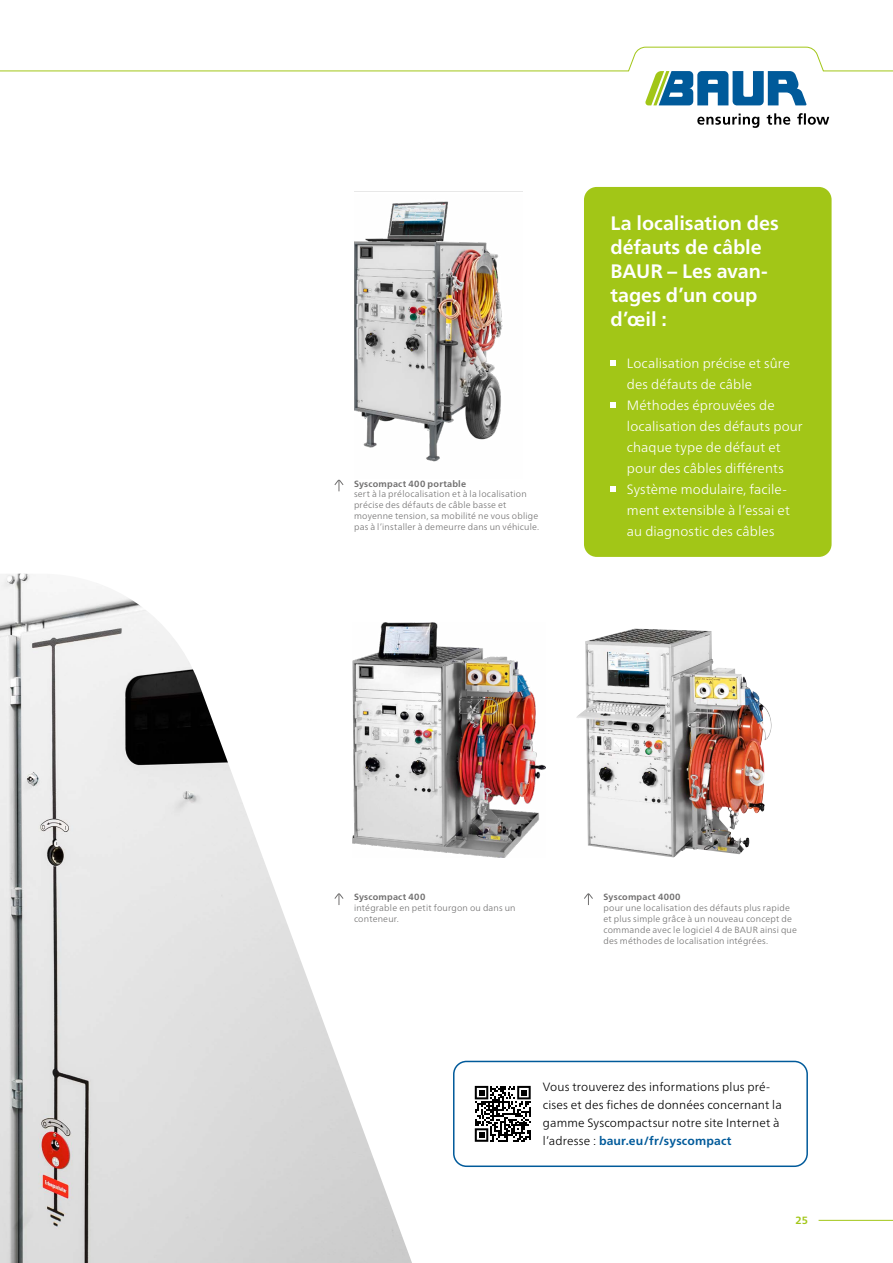
<style>
.page{position:relative;width:893px;height:1263px;background:#fff}
.page>*{position:absolute;margin:0;border:0;box-sizing:border-box;transform-origin:0 0}
.t1{font:700 19.5px/24px "Frutiger Neue LTW1 G";letter-spacing:-.005em;color:#fff}
.t2{font:300 13.5px/21px "Frutiger Neue LTW1 G";letter-spacing:.01em;color:#fff}
.t3{font:300 12px/18px "Frutiger Neue LTW1 G";letter-spacing:.01em;color:#000}
.t4{font:700 10.5px "Frutiger Neue LTW1 G";color:#a2c617}
.t5{font:300 9px/10.8px "Frutiger Neue LTW1 G";letter-spacing:.025em;color:#706f6f}
.t6{font:700 9px "Frutiger Neue LTW1 G";letter-spacing:.025em;color:#706f6f}
.s1{font-weight:700;color:#005a9a}
</style>
<div class="page">
<img style="left:0;top:574px;width:412px;height:689px">
<svg style="left:697px;top:113px;width:132px;height:15px"></svg>
<svg style="left:0;top:46px;width:893px;height:59px"></svg>
<hr style="left:819px;top:1220px;width:74px;height:1px;background:#a2c617">
<div style="left:584px;top:187px;width:248px;height:370px;background:#a2c617;border-radius:13px"></div>
<svg style="left:610px;top:361px;width:6px;height:5px"></svg>
<svg style="left:610px;top:403px;width:6px;height:5px"></svg>
<svg style="left:610px;top:487px;width:6px;height:5px"></svg>
<img style="left:353px;top:622px;width:193px;height:235px">
<img style="left:355px;top:201px;width:148px;height:261px">
<img style="left:576px;top:641px;width:196px;height:216px">
<div style="left:453px;top:1061px;width:355px;height:106px;border:2px solid #005a9a;border-radius:13px"></div>
<svg style="left:475px;top:1086px;width:56px;height:56px"></svg>
<svg style="left:334px;top:479px;width:10px;height:12px"></svg>
<svg style="left:334px;top:893px;width:10px;height:12px"></svg>
<svg style="left:584px;top:893px;width:9px;height:12px"></svg>
<p class="t6" style="left:354px;top:477px;width:114px">Syscompact 400 portable</p>
<p class="t5" style="left:354px;top:488px;width:187px">sert à la prélocalisation et à la localisation précise des défauts de câble basse et moyenne tension, sa mobilité ne vous oblige pas à l’installer à demeurre dans un véhicule.</p>
<h1 class="t1" style="left:610px;top:210px;width:170px">La localisation des défauts de câble<br>BAUR – Les avan&shy;tages d’un coup d’œil :</h1>
<h2 class="t2" style="left:627px;top:352px;width:177px">Localisation précise et sûre des défauts de câble<br>Méthodes éprouvées de localisation des défauts pour chaque type de défaut et pour des câbles différents<br>Système modulaire, facile&shy;ment extensible à l’essai et au diagnostic des câbles</h2>
<p class="t6" style="left:354px;top:891px;width:73px">Syscompact 400</p>
<p class="t5" style="left:354px;top:902px;width:163px">intégrable en petit fourgon ou dans un conteneur.</p>
<p class="t6" style="left:603px;top:891px;width:79px">Syscompact 4000</p>
<p class="t5" style="left:603px;top:902px;width:195px">pour une localisation des défauts plus rapide et plus simple grâce à un nouveau concept de commande avec le logiciel 4 de BAUR ainsi que des méthodes de localisation intégrées.</p>
<h3 class="t3" style="left:543px;top:1077px;width:240px">Vous trouverez des informations plus pré&shy;cises et des fiches de données concernant la gamme Syscompactsur notre site Internet à l’adresse : <span class="s1">baur.eu/fr/syscompact</span></h3>
<p class="t4" style="left:795px;top:1213px;width:14px">25</p>
</div>
